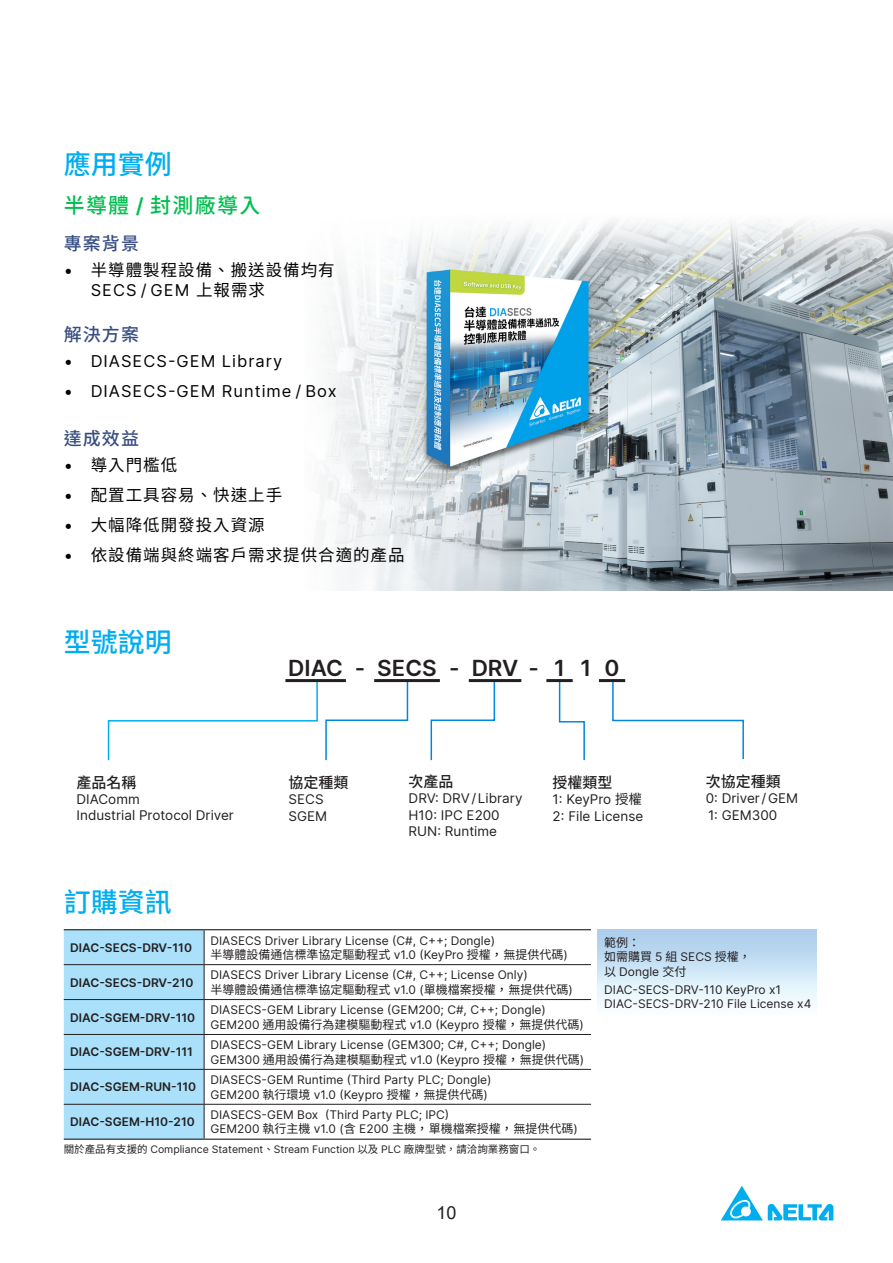
<style>
.page{position:relative;width:893px;height:1263px;background:#fff}
.page>*{position:absolute;margin:0;border:0;box-sizing:border-box;transform-origin:0 0}
.台達電中標{font:500 27px "Noto Sans TC";color:#00aeef}
.t1{font:600 22.5px "Delta Sans";color:#231f20}
.t2{font:500 21px "Noto Sans TC";letter-spacing:.06em;color:#00be50}
.t3{font:500 18px "Noto Sans TC";letter-spacing:.06em;color:#374e81}
.t4{font:18px "Arial";color:#231f20}
.t5{font:16.5px/19.8px "Noto Sans TC";letter-spacing:.06em;color:#030303}
.t6{font:16.5px "Delta Sans";letter-spacing:.06em;color:#030303}
.t7{font:500 15px "Noto Sans TC";color:#231f20}
.t8{font:13.5px "Delta Sans";color:#231f20}
.t9{font:12px "Delta Sans";color:#231f20}
.t10{font:12px/14.4px "Noto Sans TC";color:#231f20}
.t11{font:600 12px "Delta Sans";color:#231f20}
.t12{font:10.5px "Delta Sans";color:#231f20}
.s1{font-family:"Delta Sans";font-weight:600}
.s2{font-family:"Delta Sans"}
.s3{font-family:"Noto Sans TC"}
.s4{color:#030303}
.s5{font-family:"Noto Sans TC";color:#030303}
</style>
<div class="page">
<svg style="left:721px;top:1186px;width:112px;height:34px"></svg>
<img style="left:320px;top:220px;width:573px;height:370px">
<div style="left:64px;top:930px;width:140px;height:208px;background:#aae0f9"></div>
<hr style="left:204px;top:930px;width:1px;height:34px;background:#231f20">
<hr style="left:64px;top:964px;width:140px;height:1px;background:#231f20">
<hr style="left:204px;top:964px;width:387px;height:1px;background:#231f20">
<hr style="left:204px;top:965px;width:1px;height:34px;background:#231f20">
<hr style="left:64px;top:999px;width:140px;height:1px;background:#231f20">
<hr style="left:204px;top:999px;width:387px;height:1px;background:#231f20">
<hr style="left:204px;top:1000px;width:1px;height:34px;background:#231f20">
<hr style="left:64px;top:1034px;width:140px;height:1px;background:#231f20">
<hr style="left:204px;top:1034px;width:387px;height:1px;background:#231f20">
<hr style="left:204px;top:1035px;width:1px;height:34px;background:#231f20">
<hr style="left:64px;top:1069px;width:140px;height:1px;background:#231f20">
<hr style="left:204px;top:1069px;width:387px;height:1px;background:#231f20">
<hr style="left:204px;top:1069px;width:1px;height:35px;background:#231f20">
<hr style="left:64px;top:1104px;width:140px;height:1px;background:#231f20">
<hr style="left:204px;top:1104px;width:387px;height:1px;background:#231f20">
<hr style="left:204px;top:1104px;width:1px;height:34px;background:#231f20">
<hr style="left:64px;top:929px;width:140px;height:1px;background:#231f20">
<hr style="left:204px;top:929px;width:387px;height:1px;background:#231f20">
<hr style="left:64px;top:1138px;width:140px;height:2px;background:#231f20">
<hr style="left:204px;top:1138px;width:387px;height:2px;background:#231f20">
<div style="left:598px;top:929px;width:218px;height:87px;background:linear-gradient(to bottom,#a6caeb,#fff)"></div>
<svg style="left:107px;top:682px;width:212px;height:79px"></svg>
<svg style="left:325px;top:682px;width:84px;height:79px"></svg>
<svg style="left:430px;top:679px;width:66px;height:82px"></svg>
<svg style="left:558px;top:682px;width:27px;height:79px"></svg>
<svg style="left:611px;top:679px;width:133px;height:81px"></svg>
<hr style="left:285px;top:679px;width:61px;height:3px;background:#231f20">
<hr style="left:374px;top:679px;width:66px;height:3px;background:#231f20">
<hr style="left:469px;top:679px;width:52px;height:3px;background:#231f20">
<hr style="left:546px;top:679px;width:27px;height:3px;background:#231f20">
<hr style="left:599px;top:679px;width:26px;height:3px;background:#231f20">
<p class="台達電中標" style="left:64px;top:149px;width:109px">應用實例</p>
<p class="t2" style="left:64px;top:193px;width:198px">半導體 <span class="s1">/</span> 封測廠導入</p>
<p class="t3" style="left:64px;top:233px;width:77px">專案背景</p>
<p class="t5" style="left:91px;top:260px;width:245px;text-indent:-27px"><span class="s2">•</span> 半導體製程設備、搬送設備均有<br><span class="s2">SECS / GEM</span> 上報需求</p>
<p class="t3" style="left:64px;top:324px;width:77px">解決方案</p>
<p class="t6" style="left:64px;top:349px;width:220px">• DIASECS-GEM Library</p>
<p class="t6" style="left:64px;top:379px;width:274px">• DIASECS-GEM Runtime / Box</p>
<p class="t3" style="left:64px;top:428px;width:77px">達成效益</p>
<p class="t5" style="left:64px;top:455px;width:115px"><span class="s2">•</span> 導入門檻低</p>
<p class="t5" style="left:64px;top:485px;width:220px"><span class="s2">•</span> 配置工具容易、快速上手</p>
<p class="t5" style="left:64px;top:515px;width:202px"><span class="s2">•</span> 大幅降低開發投入資源</p>
<p class="t5" style="left:64px;top:545px;width:342px"><span class="s2">•</span> 依設備端與終端客戶需求提供合適的產品</p>
<p class="台達電中標" style="left:64px;top:627px;width:109px">型號說明</p>
<p class="t7" style="left:77px;top:774px;width:62px">產品名稱</p>
<p class="t8" style="left:77px;top:789px;width:65px">DIAComm</p>
<p class="t8" style="left:77px;top:806px;width:159px">Industrial Protocol Driver</p>
<p class="t1" style="left:288px;top:650px;width:56px">DIAC</p>
<p class="t1" style="left:355px;top:650px;width:12px">-</p>
<p class="t1" style="left:377px;top:650px;width:61px">SECS</p>
<p class="t1" style="left:449px;top:650px;width:12px">-</p>
<p class="t1" style="left:472px;top:650px;width:48px">DRV</p>
<p class="t1" style="left:529px;top:650px;width:12px">-</p>
<p class="t1" style="left:554px;top:650px;width:12px">1</p>
<p class="t1" style="left:580px;top:650px;width:12px">1</p>
<p class="t1" style="left:605px;top:650px;width:17px">0</p>
<p class="t7" style="left:289px;top:774px;width:61px">協定種類</p>
<p class="t8" style="left:289px;top:790px;width:37px">SECS</p>
<p class="t8" style="left:289px;top:806px;width:40px">SGEM</p>
<p class="t7" style="left:409px;top:773px;width:46px">次產品</p>
<p class="t8" style="left:409px;top:789px;width:115px">DRV: DRV / Library</p>
<p class="t8" style="left:409px;top:805px;width:93px">H10: IPC E200</p>
<p class="t8" style="left:409px;top:821px;width:90px">RUN: Runtime</p>
<p class="t7" style="left:553px;top:774px;width:61px">授權類型</p>
<p class="t8" style="left:553px;top:790px;width:91px">1: KeyPro <span class="s3">授權</span></p>
<p class="t8" style="left:553px;top:806px;width:92px">2: File License</p>
<p class="t7" style="left:706px;top:773px;width:76px">次協定種類</p>
<p class="t8" style="left:706px;top:789px;width:94px">0: Driver / GEM</p>
<p class="t8" style="left:708px;top:805px;width:71px">1: GEM300</p>
<p class="台達電中標" style="left:64px;top:887px;width:109px">訂購資訊</p>
<p class="t11" style="left:70px;top:938px;width:123px">DIAC-SECS-DRV-110</p>
<p class="t11" style="left:70px;top:973px;width:125px">DIAC-SECS-DRV-210</p>
<p class="t11" style="left:70px;top:1008px;width:127px">DIAC-SGEM-DRV-110</p>
<p class="t11" style="left:70px;top:1043px;width:124px">DIAC-SGEM-DRV-111</p>
<p class="t11" style="left:70px;top:1078px;width:128px">DIAC-SGEM-RUN-110</p>
<p class="t9" style="left:210px;top:931px;width:286px">DIASECS Driver Library License (C#, C++; Dongle)</p>
<p class="t10" style="left:210px;top:947px;width:359px">半導體設備通信標準協定驅動程式 <span class="s2">v1.0 (KeyPro</span> 授權<span class="s4">，</span>無提供代碼<span class="s2">)</span></p>
<p class="t9" style="left:210px;top:966px;width:319px">DIASECS Driver Library License (C#, C++; License Only)</p>
<p class="t10" style="left:210px;top:982px;width:364px">半導體設備通信標準協定驅動程式 <span class="s2">v1.0 (</span>單機檔案授權<span class="s4">，</span>無提供代碼<span class="s2">)</span></p>
<p class="t9" style="left:210px;top:1001px;width:337px">DIASECS-GEM Library License (GEM200; C#, C++; Dongle)</p>
<p class="t10" style="left:210px;top:1017px;width:375px"><span class="s2">GEM200</span> 通用設備行為建模驅動程式 <span class="s2">v1.0 (Keypro</span> 授權<span class="s4">，</span>無提供代碼<span class="s2">)</span></p>
<p class="t9" style="left:210px;top:1036px;width:337px">DIASECS-GEM Library License (GEM300; C#, C++; Dongle)</p>
<p class="t10" style="left:210px;top:1052px;width:375px"><span class="s2">GEM300</span> 通用設備行為建模驅動程式 <span class="s2">v1.0 (Keypro</span> 授權<span class="s4">，</span>無提供代碼<span class="s2">)</span></p>
<p class="t9" style="left:210px;top:1071px;width:282px">DIASECS-GEM Runtime (Third Party PLC; Dongle)</p>
<p class="t9" style="left:210px;top:1085px;width:279px">GEM200 <span class="s3">執行環境</span> v1.0 (Keypro <span class="s3">授權</span><span class="s5">，</span><span class="s3">無提供代碼</span>)</p>
<p class="t9" style="left:210px;top:1106px;width:240px">DIASECS-GEM Box (Third Party PLC; IPC)</p>
<p class="t10" style="left:210px;top:1122px;width:369px"><span class="s2">GEM200</span> 執行主機 <span class="s2">v1.0 (</span>含 <span class="s2">E200</span> 主機<span class="s4">，</span>單機檔案授權<span class="s4">，</span>無提供代碼<span class="s2">)</span></p>
<p class="t12" style="left:64px;top:1142px;width:478px"><span class="s3">關於產品有支援的</span> Compliance Statement<span class="s3">、</span>Stream Function <span class="s3">以及</span> PLC <span class="s3">廠牌型號，請洽詢業務窗口。</span></p>
<p class="t11" style="left:70px;top:1113px;width:126px">DIAC-SGEM-H10-210</p>
<h3 class="t4" style="left:436px;top:1200px;width:22px">10</h3>
<p class="t10" style="left:604px;top:935px;width:37px">範例：</p>
<p class="t10" style="left:604px;top:950px;width:148px">如需購買 <span class="s2">5</span> 組 <span class="s2">SECS</span> 授權，以 <span class="s2">Dongle</span> 交付</p>
<p class="t9" style="left:604px;top:980px;width:178px">DIAC-SECS-DRV-110 KeyPro x1</p>
<p class="t9" style="left:604px;top:995px;width:209px">DIAC-SECS-DRV-210 File License x4</p>
</div>
